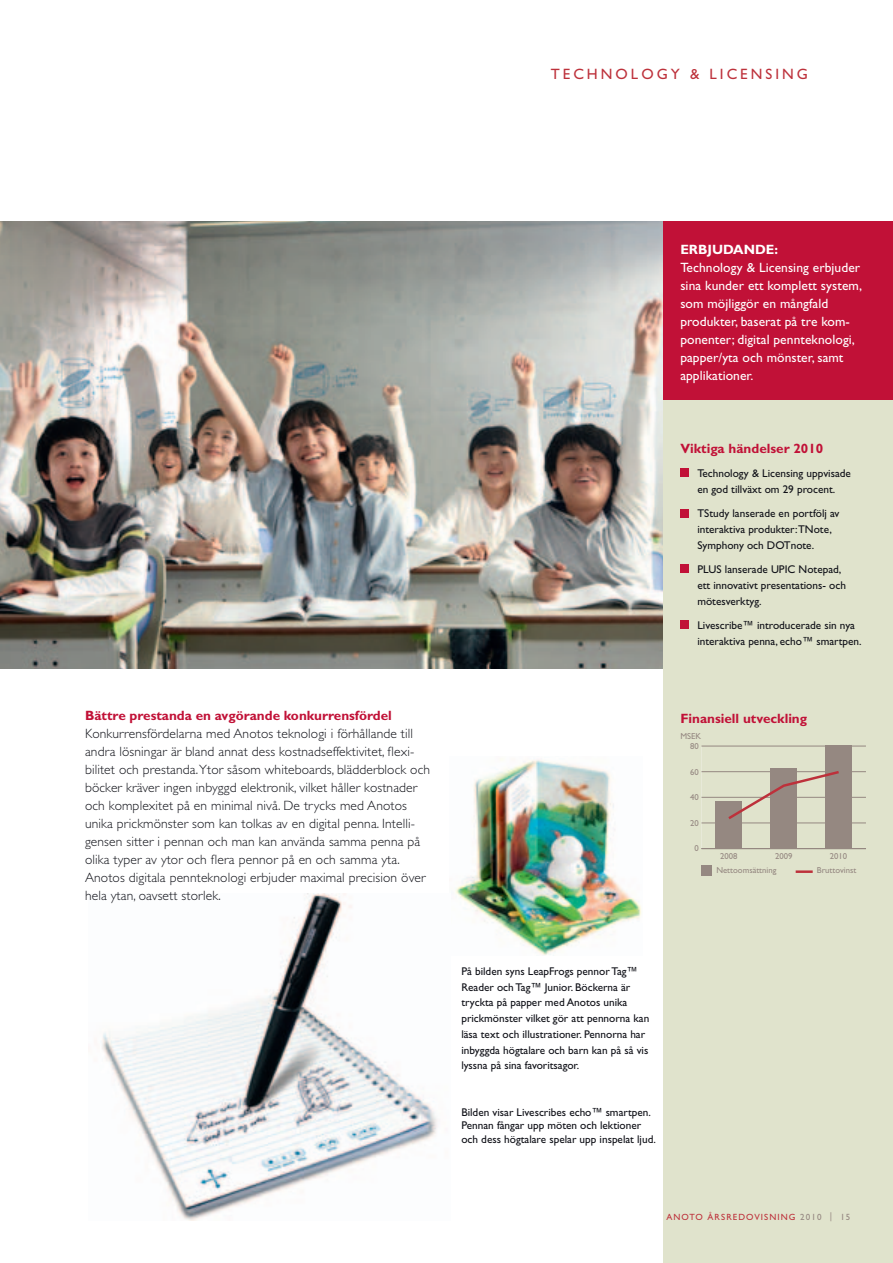
<style>
.page{position:relative;width:893px;height:1263px;background:#fff}
.page>*{position:absolute;margin:0;border:0;box-sizing:border-box;transform-origin:0 0}
.t1{font:15px "Gill Sans";letter-spacing:.2em;color:#bd313b}
.t2{font:300 13.5px/18px "Gill Sans";letter-spacing:.01em;color:#101118}
.t3{font:13.5px/18px "Gill Sans";letter-spacing:.005em;color:#fff}
.t4{font:700 13.5px "Gill Sans";color:#c11137}
.t5{font:700 13.5px "Gill Sans";letter-spacing:.145em;color:#fff}
.t6{font:11.25px/15.8px "Gill Sans";color:#101118}
.t7{font:9px "Gill Sans";letter-spacing:.12em;color:#bd313b}
.t8{font:8.7px "Gill Sans";color:#958881}
.s1{color:#958881}
</style>
<div class="page">
<img style="left:0;top:221px;width:663px;height:448px">
<img style="left:455px;top:760px;width:186px;height:196px">
<img style="left:102px;top:894px;width:336px;height:326px">
<div style="left:663px;top:221px;width:230px;height:1042px;background:#e0e3cc"></div>
<div style="left:663px;top:221px;width:230px;height:179px;background:#c11137"></div>
<div style="left:680px;top:469px;width:9px;height:8px;background:#c11137"></div>
<div style="left:680px;top:509px;width:9px;height:8px;background:#c11137"></div>
<div style="left:680px;top:564px;width:9px;height:9px;background:#c11137"></div>
<div style="left:680px;top:620px;width:9px;height:9px;background:#c11137"></div>
<hr style="left:701px;top:823px;width:165px;height:1px;background:#958881">
<hr style="left:701px;top:797px;width:165px;height:1px;background:#958881">
<hr style="left:701px;top:771px;width:165px;height:1px;background:#958881">
<hr style="left:701px;top:746px;width:165px;height:1px;background:#958881">
<div style="left:715px;top:801px;width:27px;height:47px;background:#958881"></div>
<div style="left:770px;top:767px;width:27px;height:81px;background:#958881"></div>
<div style="left:825px;top:745px;width:27px;height:103px;background:#958881"></div>
<hr style="left:701px;top:848px;width:165px;height:1px;background:#958881">
<svg style="left:728px;top:771px;width:111px;height:48px"></svg>
<div style="left:702px;top:865px;width:10px;height:11px;background:#958881"></div>
<hr style="left:796px;top:870px;width:17px;height:3px;background:#bd313b">
<h1 class="t1" style="left:551px;top:66px;width:54px">TE CHNOLO</h1>
<h1 class="t1" style="left:657px;top:66px;width:86px">GY&amp;LI CENSIN</h1>
<h1 class="t1" style="left:797px;top:66px;width:13px">G</h1>
<p class="t4" style="left:85px;top:708px;width:308px">Bättre prestanda en avgörande konkurrensfördel</p>
<p class="t2" style="left:85px;top:725px;width:347px">Konkurrensfördelarna med Anotos teknologi i förhållande till andra lösningar är bland annat dess kostnadseffektivitet, flexi&shy;bilitet och prestanda. Ytor såsom whiteboards, blädderblock och böcker kräver ingen inbyggd elektronik, vilket håller kostnader och komplexitet på en minimal nivå. De trycks med Anotos unika prickmönster som kan tolkas av en digital penna. Intelli&shy;gensen sitter i pennan och man kan använda samma penna på olika typer av ytor och flera pennor på en och samma yta.<br>Anotos digitala pennteknologi erbjuder maximal precision över hela ytan, oavsett storlek.</p>
<p class="t5" style="left:680px;top:242px;width:99px">Erbjudande:</p>
<p class="t3" style="left:680px;top:259px;width:183px">Technology &amp; Licensing erbjuder sina kunder ett komplett system, som möjliggör en mångfald produkter, baserat på tre kom&shy;ponenter; digital pennteknologi, papper/yta och mönster, samt applikationer.</p>
<p class="t4" style="left:680px;top:440px;width:144px">Viktiga händelser 2010</p>
<p class="t6" style="left:697px;top:466px;width:155px;text-indent:-9px">Technology &amp; Licensing uppvisade en god tillväxt om 29 procent.</p>
<p class="t6" style="left:697px;top:506px;width:144px;text-indent:-9px">TStudy lanserade en portfölj av interaktiva produkter:TN ote,<br>Symphony och DOT</p>
<p class="t6" style="left:791px;top:537px;width:25px">note.</p>
<p class="t6" style="left:697px;top:561px;width:150px;text-indent:27px">lanserade UPIC Notepad, ett innovativt presentations- och mötesverktyg.</p>
<p class="t6" style="left:697px;top:617px;width:166px;text-indent:-9px">Livescribe™ introducerade sin nya interaktiva penna, echo™ smartpen.</p>
<p class="t6" style="left:697px;top:561px;width:13px">PLUS</p>
<p class="t4" style="left:680px;top:711px;width:128px">Finansiell utveckling</p>
<p class="t8" style="left:680px;top:731px;width:22px">MSEK</p>
<p class="t8" style="left:690px;top:741px;width:10px">80</p>
<p class="t8" style="left:690px;top:767px;width:10px">60</p>
<p class="t8" style="left:690px;top:792px;width:10px">40</p>
<p class="t8" style="left:690px;top:818px;width:10px">20</p>
<p class="t8" style="left:695px;top:843px;width:6px">0</p>
<p class="t8" style="left:720px;top:851px;width:19px">2008</p>
<p class="t8" style="left:775px;top:851px;width:19px">2009</p>
<p class="t8" style="left:830px;top:851px;width:19px">2010</p>
<p class="t8" style="left:716px;top:865px;width:62px">Nettoomsättning</p>
<p class="t8" style="left:817px;top:865px;width:41px">Bruttovinst</p>
<p class="t6" style="left:461px;top:963px;width:189px">På bilden syns LeapFrogs pennor Tag™ Reader och Tag™ Junior. Böckerna är tryckta på papper med Anotos unika prickmönster vilket gör att pennorna kan läsa text och illustrationer. Pennorna har inbyggda högtalare och barn kan på så vis lyssna på sina favoritsagor.</p>
<p class="t6" style="left:461px;top:1105px;width:196px;line-height:13.5px">Bilden visar Livescribes echo™ smartpen.<br>Pennan fångar upp möten och lektioner och dess högtalare spelar upp inspelat ljud.</p>
<p class="t7" style="left:666px;top:1211px;width:186px">Anoto årsredovisning <span class="s1">2010 | 15</span></p>
</div>
